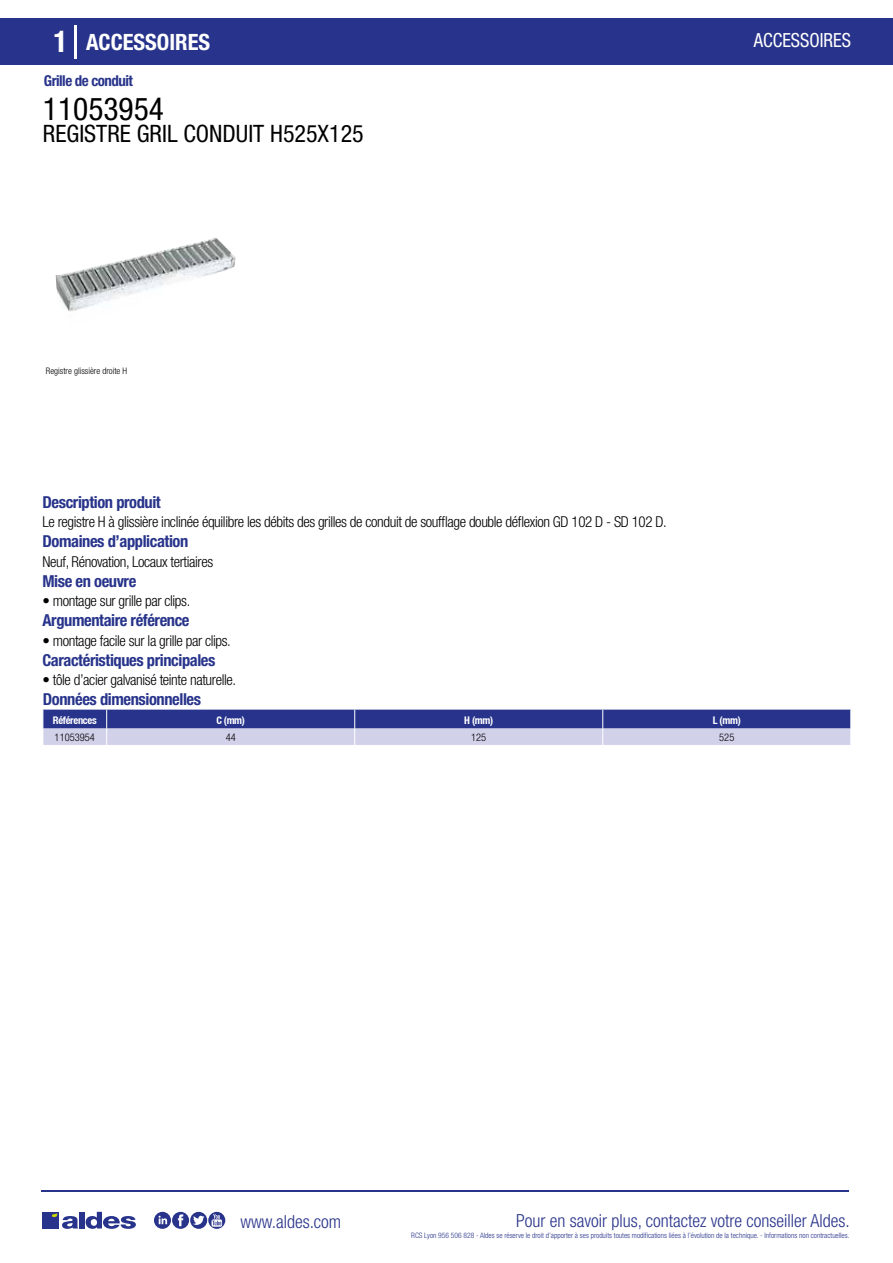
<style>
.page{position:relative;width:893px;height:1263px;background:#fff}
.page>*{position:absolute;margin:0;border:0;box-sizing:border-box;transform-origin:0 0}
.t1{font:condensed 31.5px "Helvetica Neue LT Std";color:#000}
.t2{font:condensed 24px "Helvetica Neue LT Std";color:#000}
.t3{font:700 condensed 22.5px "Helvetica Neue LT Std";color:#fff}
.t4{font:condensed 19.5px "Helvetica Neue LT Std";color:#fff;scale:.95 1}
.t5{font:300 condensed 18px "Helvetica Neue";color:#28348b}
.t6{font:700 condensed 16.5px "Helvetica Neue LT Std";letter-spacing:-.025em;color:#28348b}
.t7{font:300 condensed 15px "Helvetica Neue LT Std";letter-spacing:-.025em;color:#000}
.t8{font:700 condensed 15px "Helvetica Neue LT Std";letter-spacing:-.035em;color:#28348b}
.t9{font:700 condensed 10.5px "Helvetica Neue";letter-spacing:-.03em;color:#fff}
.t10{font:300 condensed 10.5px "Helvetica Neue";color:#000}
.t11{font:300 condensed 9px "Helvetica Neue";color:#000}
.t12{font:300 condensed 7.5px "Helvetica Neue";color:#28348b}
.s1{font-size:30px}
</style>
<div class="page">
<div style="left:0;top:18px;width:893px;height:46px;background:#28348b"></div>
<hr style="left:74px;top:25px;width:2px;height:33px;background:#fff">
<svg style="left:55px;top:238px;width:181px;height:74px"></svg>
<svg style="left:43px;top:710px;width:808px;height:35px;background:#7a7fb8"></svg>
<hr style="left:41px;top:1190px;width:808px;height:1px;background:#28348b">
<svg style="left:154px;top:1212px;width:71px;height:17px"></svg>
<div style="left:42px;top:1212px;width:17px;height:16px;background:#28348b"></div>
<div style="left:79px;top:1212px;width:5px;height:16px;background:#28348b"></div>
<svg style="left:86px;top:1212px;width:50px;height:17px"></svg>
<svg style="left:52px;top:1213px;width:26px;height:16px"></svg>
<h3 class="t3" style="left:54px;top:28px;width:158px"><span class="s1">1</span> ACCESSOIRES</h3>
<h3 class="t4" style="left:754px;top:29px;width:104px">ACCESSOIRES</h3>
<p class="t8" style="left:44px;top:71px;width:91px">Grille de conduit</p>
<h1 class="t1" style="left:43px;top:91px;width:122px">11053954</h1>
<h2 class="t2" style="left:43px;top:120px;width:322px">REGISTRE GRIL CONDUIT H525X125</h2>
<p class="t11" style="left:46px;top:365px;width:83px">Registre glissière droite H</p>
<p class="t6" style="left:43px;top:492px;width:120px">Description produit</p>
<p class="t6" style="left:43px;top:531px;width:147px">Domaines d’application</p>
<p class="t6" style="left:43px;top:571px;width:95px">Mise en oeuvre</p>
<p class="t7" style="left:43px;top:513px;width:626px">Le registre H à glissière inclinée équilibre les débits des grilles de conduit de soufflage double déflexion GD 102 D - SD 102 D.</p>
<p class="t7" style="left:43px;top:553px;width:172px">Neuf, Rénovation, Locaux tertiaires</p>
<p class="t7" style="left:43px;top:592px;width:149px">• montage sur grille par clips.</p>
<p class="t6" style="left:43px;top:610px;width:149px">Argumentaire référence</p>
<p class="t7" style="left:43px;top:632px;width:190px">• montage facile sur la grille par clips.</p>
<p class="t6" style="left:43px;top:650px;width:174px">Caractéristiques principales</p>
<p class="t7" style="left:43px;top:671px;width:195px">• tôle d’acier galvanisé teinte naturelle.</p>
<p class="t6" style="left:43px;top:689px;width:160px">Données dimensionnelles</p>
<p class="t9" style="left:53px;top:714px;width:45px">Références</p>
<p class="t9" style="left:216px;top:714px;width:30px">C (mm)</p>
<p class="t9" style="left:464px;top:714px;width:30px">H (mm)</p>
<p class="t9" style="left:713px;top:714px;width:29px">L (mm)</p>
<p class="t10" style="left:55px;top:731px;width:42px">11053954</p>
<p class="t10" style="left:226px;top:731px;width:12px">44</p>
<p class="t10" style="left:471px;top:731px;width:17px">125</p>
<p class="t10" style="left:719px;top:731px;width:17px">525</p>
<p class="t5" style="left:240px;top:1211px;width:102px">www.aldes.com</p>
<p class="t5" style="left:516px;top:1211px;width:335px">Pour en savoir plus, contactez votre conseiller Aldes.</p>
<p class="t12" style="left:411px;top:1230px;width:440px">RCS Lyon 956 506 828 - Aldes se réserve le droit d’apporter à ses produits toutes modifications liées à l’évolution de la technique. - Informations non contractuelles.</p>
</div>
